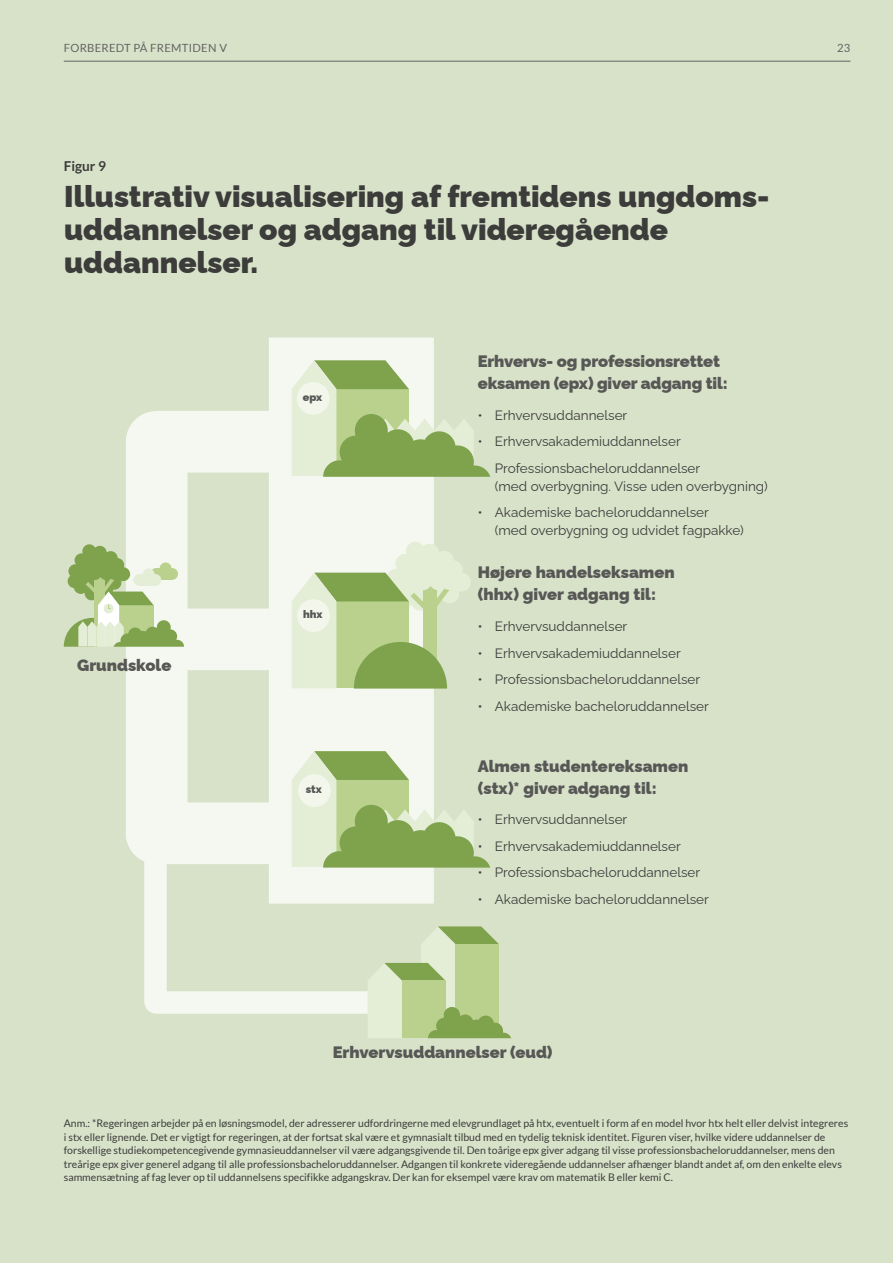
<style>
.page{position:relative;width:893px;height:1263px;background:#d8e2c9}
.page>*{position:absolute;margin:0;border:0;box-sizing:border-box;transform-origin:0 0}
.t1{font:900 30px/33px "Raleway";color:#3c3c3b}
.t2{font:16.5px/22.2px "Raleway Black 2";color:#575756}
.t3{font:900 16.5px "Raleway";color:#575756}
.t4{font:700 13.65px "Lato";color:#3c3c3b}
.t5{font:13.5px/18px "Raleway";color:#3c3c3b}
.t6{font:11.25px "Lato";letter-spacing:.025em;color:#646363}
.t7{font:10.8px "Raleway Black 2";color:#575756}
.t8{font:10.5px/13.5px "Lato";color:#3c3c3b}
.s1{font-family:"Raleway Black 2";font-weight:400}
</style>
<div class="page">
<div style="left:269px;top:338px;width:165px;height:566px;background:#f5f7f1"></div>
<div style="left:144px;top:733px;width:23px;height:268px;background:#f5f7f1"></div>
<div style="left:156px;top:991px;width:224px;height:23px;background:#f5f7f1"></div>
<div style="left:157px;top:411px;width:138px;height:62px;background:#f5f7f1"></div>
<div style="left:157px;top:802px;width:124px;height:62px;background:#f5f7f1"></div>
<div style="left:157px;top:608px;width:132px;height:62px;background:#f5f7f1"></div>
<div style="left:126px;top:444px;width:62px;height:389px;background:#f5f7f1"></div>
<div style="left:78px;top:559px;width:14px;height:14px;background:#7fa34d;border-radius:50%"></div>
<div style="left:84px;top:570px;width:14px;height:14px;background:#7fa34d;border-radius:50%"></div>
<div style="left:75px;top:553px;width:13px;height:14px;background:#7fa34d;border-radius:50%"></div>
<div style="left:116px;top:567px;width:14px;height:14px;background:#7fa34d;border-radius:50%"></div>
<div style="left:110px;top:558px;width:14px;height:14px;background:#7fa34d;border-radius:50%"></div>
<div style="left:99px;top:559px;width:14px;height:14px;background:#7fa34d;border-radius:50%"></div>
<div style="left:82px;top:544px;width:14px;height:14px;background:#7fa34d;border-radius:50%"></div>
<div style="left:93px;top:546px;width:14px;height:14px;background:#7fa34d;border-radius:50%"></div>
<div style="left:68px;top:564px;width:14px;height:14px;background:#7fa34d;border-radius:50%"></div>
<div style="left:104px;top:551px;width:14px;height:14px;background:#7fa34d;border-radius:50%"></div>
<div style="left:88px;top:566px;width:14px;height:14px;background:#7fa34d;border-radius:50%"></div>
<div style="left:99px;top:566px;width:14px;height:14px;background:#7fa34d;border-radius:50%"></div>
<div style="left:94px;top:556px;width:13px;height:14px;background:#7fa34d;border-radius:50%"></div>
<div style="left:85px;top:555px;width:14px;height:14px;background:#7fa34d;border-radius:50%"></div>
<div style="left:75px;top:571px;width:14px;height:14px;background:#7fa34d;border-radius:50%"></div>
<div style="left:107px;top:566px;width:14px;height:14px;background:#7fa34d;border-radius:50%"></div>
<svg style="left:64px;top:575px;width:120px;height:72px"></svg>
<div style="left:150px;top:568px;width:12px;height:12px;background:#b9d18d;border-radius:50%"></div>
<div style="left:160px;top:562px;width:11px;height:12px;background:#b9d18d;border-radius:50%"></div>
<div style="left:166px;top:568px;width:12px;height:12px;background:#b9d18d;border-radius:50%"></div>
<div style="left:156px;top:568px;width:16px;height:12px;background:#b9d18d"></div>
<div style="left:133px;top:574px;width:12px;height:12px;background:#e4edd5;border-radius:50%"></div>
<div style="left:143px;top:568px;width:12px;height:12px;background:#e4edd5;border-radius:50%"></div>
<div style="left:149px;top:574px;width:12px;height:12px;background:#e4edd5;border-radius:50%"></div>
<div style="left:139px;top:574px;width:16px;height:12px;background:#e4edd5"></div>
<svg style="left:368px;top:926px;width:143px;height:112px"></svg>
<svg style="left:292px;top:360px;width:198px;height:117px"></svg>
<div style="left:297px;top:382px;width:33px;height:33px;background:#f2f6eb;border-radius:50%"></div>
<div style="left:400px;top:561px;width:19px;height:19px;background:#e4edd5;border-radius:50%"></div>
<div style="left:395px;top:554px;width:19px;height:19px;background:#e4edd5;border-radius:50%"></div>
<div style="left:452px;top:573px;width:19px;height:19px;background:#e4edd5;border-radius:50%"></div>
<div style="left:444px;top:560px;width:19px;height:19px;background:#e4edd5;border-radius:50%"></div>
<div style="left:429px;top:562px;width:19px;height:19px;background:#e4edd5;border-radius:50%"></div>
<div style="left:440px;top:584px;width:19px;height:19px;background:#e4edd5;border-radius:50%"></div>
<div style="left:406px;top:542px;width:19px;height:18px;background:#e4edd5;border-radius:50%"></div>
<div style="left:420px;top:544px;width:19px;height:19px;background:#e4edd5;border-radius:50%"></div>
<div style="left:387px;top:569px;width:19px;height:18px;background:#e4edd5;border-radius:50%"></div>
<div style="left:435px;top:551px;width:19px;height:19px;background:#e4edd5;border-radius:50%"></div>
<div style="left:421px;top:558px;width:19px;height:19px;background:#e4edd5;border-radius:50%"></div>
<div style="left:410px;top:556px;width:19px;height:19px;background:#e4edd5;border-radius:50%"></div>
<svg style="left:292px;top:573px;width:160px;height:116px"></svg>
<div style="left:297px;top:599px;width:33px;height:33px;background:#f2f6eb;border-radius:50%"></div>
<svg style="left:292px;top:751px;width:198px;height:117px"></svg>
<div style="left:298px;top:774px;width:33px;height:33px;background:#f2f6eb;border-radius:50%"></div>
<hr style="left:64px;top:61px;width:786px;height:1px;background:#646363">
<p class="t6" style="left:64px;top:42px;width:165px">FORBEREDT PÅ FREMTIDEN V</p>
<p class="t6" style="left:837px;top:42px;width:15px">23</p>
<p class="t4" style="left:64px;top:159px;width:44px">Figur 9</p>
<p class="t1" style="left:64px;top:176px;width:707px">Illustrativ visualisering af fremtidens ungdoms&shy;uddannelser og adgang til videregående <span class="s1">uddannelser.</span></p>
<p class="t2" style="left:77px;top:652px;width:96px">Grundskole</p>
<p class="t7" style="left:303px;top:388px;width:21px">epx</p>
<p class="t7" style="left:303px;top:605px;width:21px">hhx</p>
<p class="t7" style="left:306px;top:781px;width:18px">stx</p>
<p class="t2" style="left:478px;top:348px;width:251px">Erhvervs- og professionsrettet eksamen (epx) giver adgang til:</p>
<p class="t5" style="left:478px;top:404px;width:151px">• Erhvervsuddannelser</p>
<p class="t5" style="left:478px;top:431px;width:204px">• Erhvervsakademiuddannelser</p>
<p class="t5" style="left:495px;top:457px;width:274px;text-indent:-17px">• Professionsbacheloruddannelser<br>(med overbygning. Visse uden overbygning)</p>
<p class="t5" style="left:495px;top:502px;width:250px;text-indent:-17px">• Akademiske bacheloruddannelser (med overbygning og udvidet fagpakke)</p>
<p class="t2" style="left:478px;top:559px;width:198px">Højere handelseksamen (hhx) giver adgang til:</p>
<p class="t5" style="left:478px;top:616px;width:151px">• Erhvervsuddannelser</p>
<p class="t5" style="left:478px;top:642px;width:204px">• Erhvervsakademiuddannelser</p>
<p class="t5" style="left:478px;top:669px;width:224px">• Professionsbacheloruddannelser</p>
<p class="t5" style="left:478px;top:695px;width:232px">• Akademiske bacheloruddannelser</p>
<p class="t2" style="left:478px;top:753px;width:212px">Almen studentereksamen (stx)* giver adgang til:</p>
<p class="t5" style="left:478px;top:809px;width:151px">• Erhvervsuddannelser</p>
<p class="t5" style="left:478px;top:835px;width:204px">• Erhvervsakademiuddannelser</p>
<p class="t5" style="left:478px;top:862px;width:224px">• Professionsbacheloruddannelser</p>
<p class="t5" style="left:478px;top:888px;width:232px">• Akademiske bacheloruddannelser</p>
<p class="t3" style="left:333px;top:1039px;width:221px">Erhvervsuddannelser (eud)</p>
<p class="t8" style="left:64px;top:1117px;width:786px">Anm .: *Regeringen arbejder på en løsningsmodel, der adresserer udfordringerne med elevgrundlaget på htx, eventuelt i form af en model hvor htx helt eller delvist integreres i stx eller lignende . Det er vigtigt for regeringen, at der fortsat skal være et gymnasialt tilbud med en tydelig teknisk identitet . Figuren viser, hvilke videre uddannelser de forskellige studiekompetencegivende gymnasieuddannelser vil være adgangsgivende til . Den toårige epx giver adgang til visse professionsbacheloruddannelser, mens den treårige epx giver generel adgang til alle professionsbacheloruddannelser . Adgangen til konkrete videregående uddannelser afhænger blandt andet af, om den enkelte elevs sammensætning af fag lever op til uddannelsens specifikke adgangskrav . Der kan for eksempel være krav om matematik B eller kemi C .</p>
</div>
